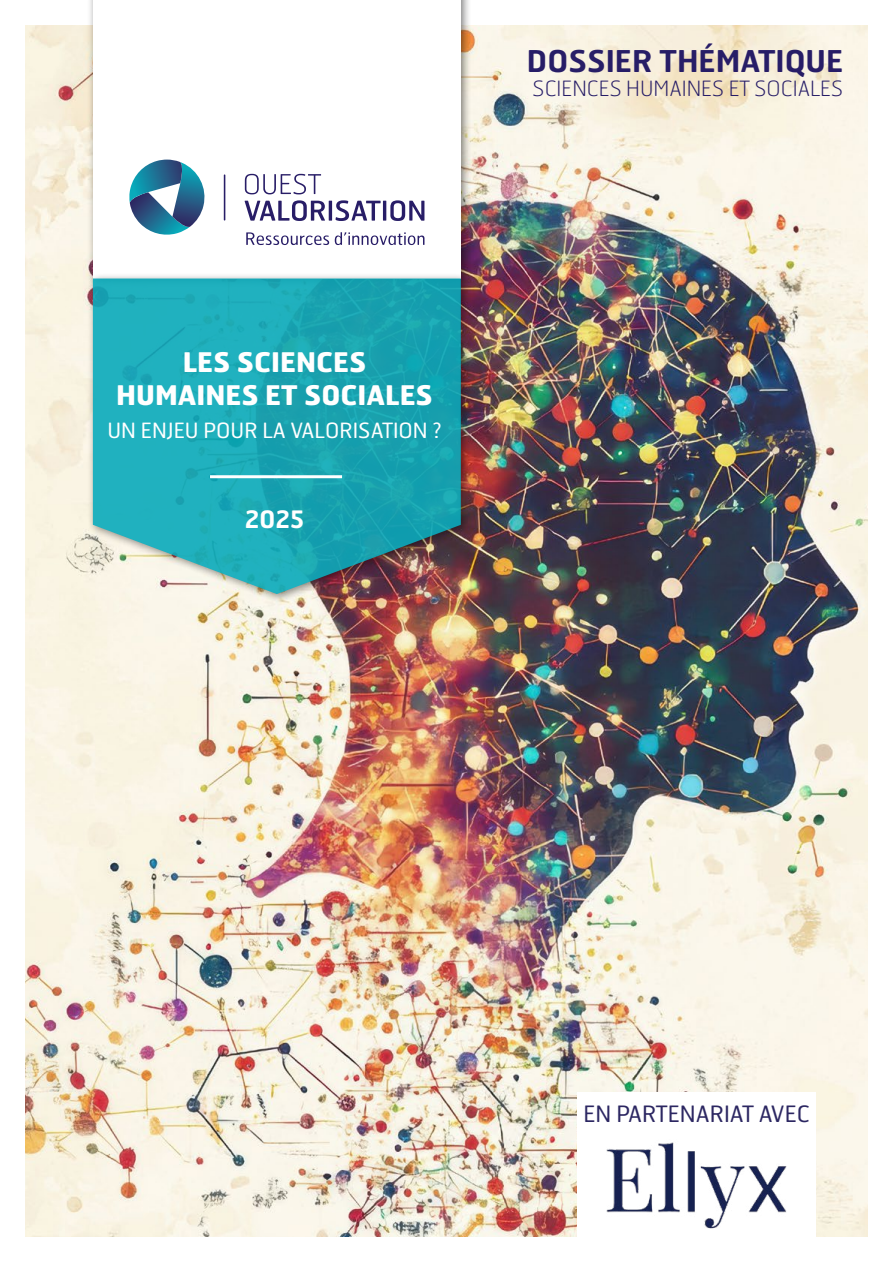
<style>
.page{position:relative;width:893px;height:1263px;background:#fff}
.page>*{position:absolute;margin:0;border:0;box-sizing:border-box;transform-origin:0 0}
.t1{font:600 30px "Hermes FB";color:#271d67}
.t2{font:700 27px/33px "Hermes FB";color:#fff;text-align:center}
.t3{font:600 24px "Hermes FB";color:#fff}
.t4{font:22.5px "Hermes FB";color:#2c2762}
.t5{font:100 21px "Hermes FB";color:#271d67}
.t6{font:21px "Hermes FB";color:#fff}
</style>
<div class="page">
<img style="left:26px;top:26px;width:841px;height:1211px">
<svg style="left:498px;top:34px;width:353px;height:76px;background:#f4ecd9"></svg>
<div style="left:86px;top:0;width:385px;height:289px;background:#000;opacity:.5"></div>
<div style="left:93px;top:0;width:368px;height:278px;background:#fff"></div>
<svg style="left:129px;top:160px;width:76px;height:75px"></svg>
<hr style="left:224px;top:174px;width:1px;height:47px;background:#281d67">
<svg style="left:245px;top:174px;width:76px;height:20px"></svg>
<svg style="left:245px;top:200px;width:179px;height:21px"></svg>
<svg style="left:246px;top:232px;width:83px;height:13px"></svg>
<svg style="left:335px;top:232px;width:89px;height:13px"></svg>
<div style="left:86px;top:272px;width:385px;height:332px;background:#000;opacity:.5"></div>
<svg style="left:93px;top:278px;width:368px;height:316px;background:#2ca6b2"></svg>
<hr style="left:210px;top:475px;width:132px;height:3px;background:#fff">
<div style="left:577px;top:1092px;width:239px;height:152px;background:#fff"></div>
<img style="left:606px;top:1142px;width:181px;height:87px">
<p class="t1" style="left:527px;top:41px;width:318px">DOSSIER THÉMATIQUE</p>
<p class="t5" style="left:533px;top:75px;width:312px">SCIENCES HUMAINES ET SOCIALES</p>
<p class="t2" style="left:116px;top:345px;width:318px">LES SCIENCES<br>HUMAINES ET SOCIALES</p>
<p class="t6" style="left:108px;top:417px;width:336px">UN ENJEU POUR LA VALORISATION ?</p>
<p class="t3" style="left:245px;top:504px;width:61px">2025</p>
<p class="t4" style="left:583px;top:1099px;width:228px">EN PARTENARIAT AVEC</p>
</div>
